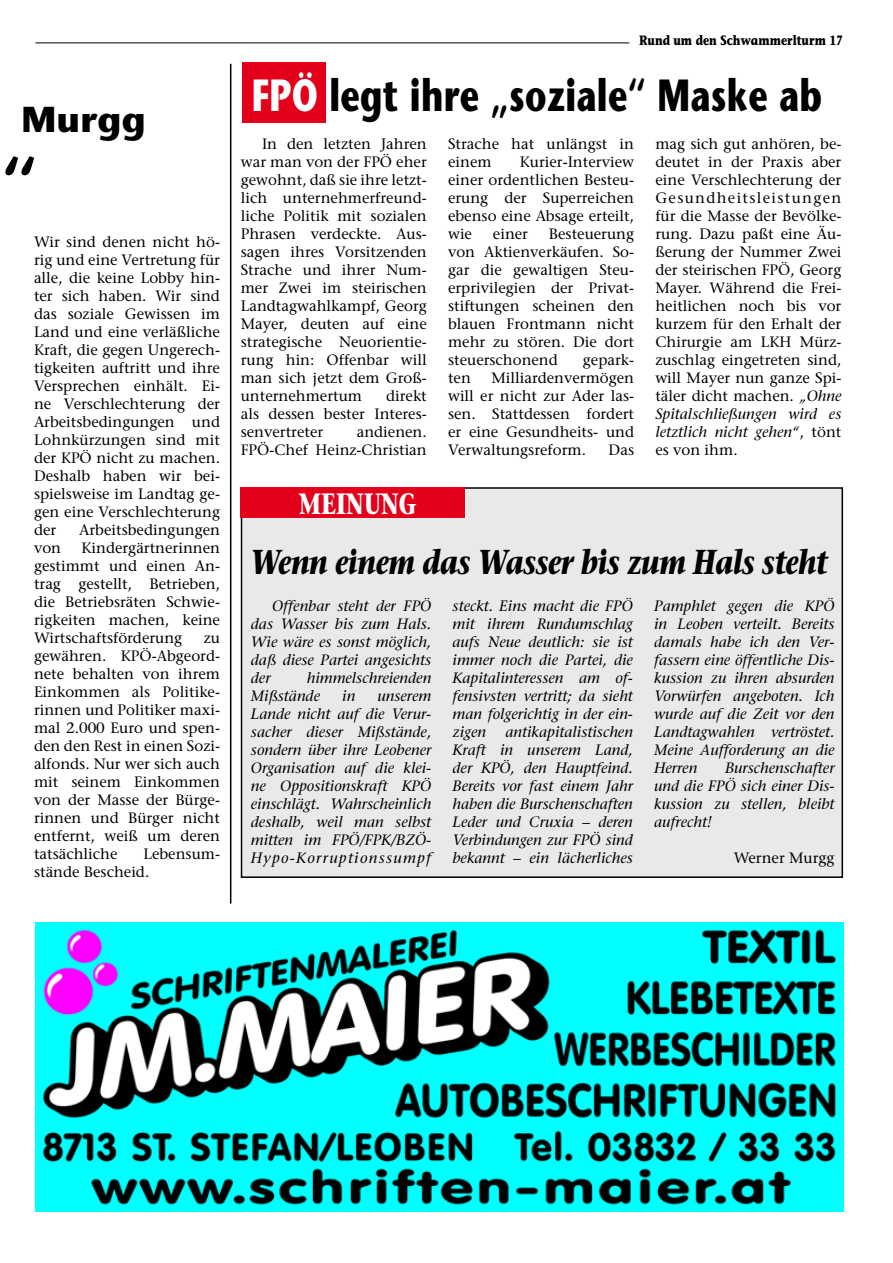
<style>
.page{position:relative;width:893px;height:1263px;background:#fff}
.page>*{position:absolute;margin:0;border:0;box-sizing:border-box;transform-origin:0 0}
.t1{font:700 66px "Stone Sans";color:#000}
.t2{font:700 45px "Stone Sans";letter-spacing:.01em;color:#000;scale:.75 1}
.t3{font:700 36px "Stone Sans";letter-spacing:.01em;color:#000}
.t4{font:italic 700 34.5px "Stone Serif";letter-spacing:-.02em;color:#000;scale:.75 1}
.t5{font:700 29.4px "Stone Serif";color:#fff;scale:.75 1}
.t6{font:15px/18px "Stone Serif";color:#000;text-align:justify}
.t7{font:italic 15px/18px "Stone Serif";color:#000;text-align:justify}
.t8{font:700 13.5px "Stone Informal";color:#000;scale:.8 1}
.s1{color:#fff}
.s2{font-style:italic}
</style>
<div class="page">
<hr style="left:35px;top:43px;width:594px;height:1px;background:#000">
<div style="left:241px;top:488px;width:601px;height:389px;background:#e9e9ea"></div>
<div style="left:241px;top:487px;width:602px;height:391px;border:2px solid #000"></div>
<div style="left:242px;top:62px;width:83px;height:60px;background:#e2001a"></div>
<img style="left:36px;top:923px;width:807px;height:289px">
<hr style="left:230px;top:64px;width:1px;height:839px;background:#000">
<div style="left:240px;top:487px;width:225px;height:30px;background:#e2001a"></div>
<h3 class="t3" style="left:22px;top:97px;width:126px">Murgg</h3>
<h1 class="t1" style="left:2px;top:140px;width:38px">“</h1>
<p class="t6" style="left:34px;top:233px;width:188px">Wir sind denen nicht hö&shy;rig und eine Vertretung für alle, die keine Lobby hin&shy;ter sich haben. Wir sind das soziale Gewissen im Land und eine verläßliche Kraft, die gegen Ungerech&shy;tigkeiten auftritt und ihre Versprechen einhält. Ei&shy;ne Verschlechterung der Arbeitsbedingungen und Lohnkürzungen sind mit der KPÖ nicht zu machen.<br>Deshalb haben wir bei&shy;spielsweise im Landtag ge&shy;gen eine Verschlechterung der</p>
<p class="t6" style="left:79px;top:521px;width:142px">Arbeitsbedingungen</p>
<p class="t6" style="left:34px;top:539px;width:188px;text-indent:47px">Kindergärtnerinnen gestimmt und einen An&shy;trag gestellt, Betrieben, die Betriebsräten Schwie&shy;rigkeiten machen, keine Wirtschaftsförderung</p>
<p class="t6" style="left:34px;top:539px;width:29px">von</p>
<p class="t6" style="left:34px;top:629px;width:188px;text-indent:170px">zu gewähren. KPÖ-Abgeord&shy;nete behalten von ihrem Einkommen als Politike&shy;rinnen und Politiker maxi&shy;mal 2.000 Euro und spen&shy;den den Rest in einen Sozi&shy;alfonds. Nur wer sich auch mit seinem Einkommen von der Masse der Bürge&shy;rinnen und Bürger nicht entfernt, weiß um deren tatsächliche</p>
<p class="t6" style="left:34px;top:845px;width:188px;text-indent:109px">Lebensum&shy;stände Bescheid.</p>
<p class="t8" style="left:639px;top:31px;width:256px">Rund um den Schwammerlturm 17</p>
<h2 class="t2" style="left:252px;top:67px;width:762px"><span class="s1">FPÖ</span> legt ihre „soziale“ Maske ab</h2>
<p class="t6" style="left:241px;top:135px;width:188px;text-indent:21px">In den letzten Jahren war man von der FPÖ eher gewohnt, daß sie ihre letzt&shy;lich unternehmerfreund&shy;liche Politik mit sozialen Phrasen verdeckte. Aus&shy;sagen ihres Vorsitzenden Strache und ihrer Num&shy;mer Zwei im steirischen Landtagwahlkampf, Georg Mayer, deuten auf eine strategische Neuorientie&shy;rung hin: Offenbar will man sich jetzt dem Groß&shy;unternehmertum</p>
<p class="t6" style="left:241px;top:387px;width:188px;text-indent:145px">direkt als dessen bester Interes&shy;senvertreter</p>
<p class="t6" style="left:241px;top:423px;width:188px;text-align:right">andienen.<br>FPÖ-Chef Heinz-Christian</p>
<h3 class="t5" style="left:299px;top:485px;width:158px">MEINUNG</h3>
<p class="t6" style="left:448px;top:135px;width:188px">Strache hat unlängst in einem</p>
<p class="t6" style="left:448px;top:153px;width:188px;text-indent:72px">Kurier-Interview einer ordentlichen Besteu&shy;erung der Superreichen ebenso eine Absage erteilt, wie</p>
<p class="t6" style="left:448px;top:225px;width:188px;text-indent:101px">Besteuerung von Aktienverkäufen. So&shy;gar die gewaltigen Steu&shy;erprivilegien der Privat&shy;stiftungen scheinen den blauen Frontmann nicht mehr zu stören. Die dort steuerschonend</p>
<p class="t6" style="left:493px;top:225px;width:37px">einer</p>
<p class="t6" style="left:583px;top:351px;width:53px">gepark-</p>
<p class="t6" style="left:448px;top:369px;width:188px;text-indent:43px">Milliardenvermögen will er nicht zur Ader las&shy;sen. Stattdessen fordert er eine Gesundheits- und Verwaltungsreform.</p>
<p class="t6" style="left:448px;top:369px;width:24px">ten</p>
<p class="t6" style="left:609px;top:441px;width:27px">Das</p>
<p class="t6" style="left:655px;top:135px;width:188px">mag sich gut anhören, be&shy;deutet in der Praxis aber eine Verschlechterung der Gesundheitsleistungen für die Masse der Bevölke&shy;rung. Dazu paßt eine Äu&shy;ßerung der Nummer Zwei der steirischen FPÖ, Georg Mayer. Während die Frei&shy;heitlichen noch bis vor kurzem für den Erhalt der Chirurgie am LKH Mürz&shy;zuschlag eingetreten sind, will Mayer nun ganze Spi&shy;täler dicht machen. <span class="s2">„Ohne Spitalschließungen wird es letztlich nicht gehen“</span>, tönt es von ihm.</p>
<h3 class="t4" style="left:250px;top:540px;width:771px">Wenn einem das Wasser bis zum Hals steht</h3>
<p class="t7" style="left:251px;top:597px;width:182px;text-indent:21px">Offenbar steht der FPÖ das Wasser bis zum Hals.<br>Wie wäre es sonst möglich, daß diese Partei angesichts der</p>
<p class="t7" style="left:251px;top:669px;width:182px;text-indent:56px">himmelschreienden<br>Mißstände</p>
<p class="t7" style="left:342px;top:687px;width:15px">in</p>
<p class="t7" style="left:251px;top:687px;width:182px;text-indent:127px">unserem Lande nicht auf die Verur&shy;sacher dieser Mißstände, sondern über ihre Leobener Organisation auf die klei&shy;ne Oppositionskraft KPÖ einschlägt. Wahrscheinlich deshalb, weil man selbst mitten im FPÖ/FPK/BZÖ-Hypo-Korruptionssumpf</p>
<p class="t7" style="left:453px;top:597px;width:182px">steckt. Eins macht die FPÖ mit ihrem Rundumschlag aufs Neue deutlich: sie ist immer noch die Partei, die Kapitalinteressen am of&shy;fensivsten vertritt; da sieht man folgerichtig in der ein&shy;zigen</p>
<p class="t7" style="left:453px;top:723px;width:182px;text-indent:53px">antikapitalistischen Kraft in unserem Land, der KPÖ, den Hauptfeind.<br>Bereits vor fast einem Jahr haben die Burschenschaften Leder und Cruxia – deren Verbindungen zur FPÖ sind bekannt – ein lächerliches</p>
<p class="t7" style="left:654px;top:597px;width:182px">Pamphlet gegen die KPÖ in Leoben verteilt. Bereits damals habe ich den Ver&shy;fassern eine öffentliche Dis&shy;kussion zu ihren absurden Vorwürfen angeboten. Ich wurde auf die Zeit vor den Landtagwahlen vertröstet.<br>Meine Aufforderung an die Herren</p>
<p class="t7" style="left:654px;top:759px;width:182px;text-indent:71px">Burschenschafter und die FPÖ sich einer Dis&shy;kussion zu stellen, bleibt aufrecht!</p>
<p class="t6" style="left:734px;top:848px;width:102px">Werner Murgg</p>
</div>
